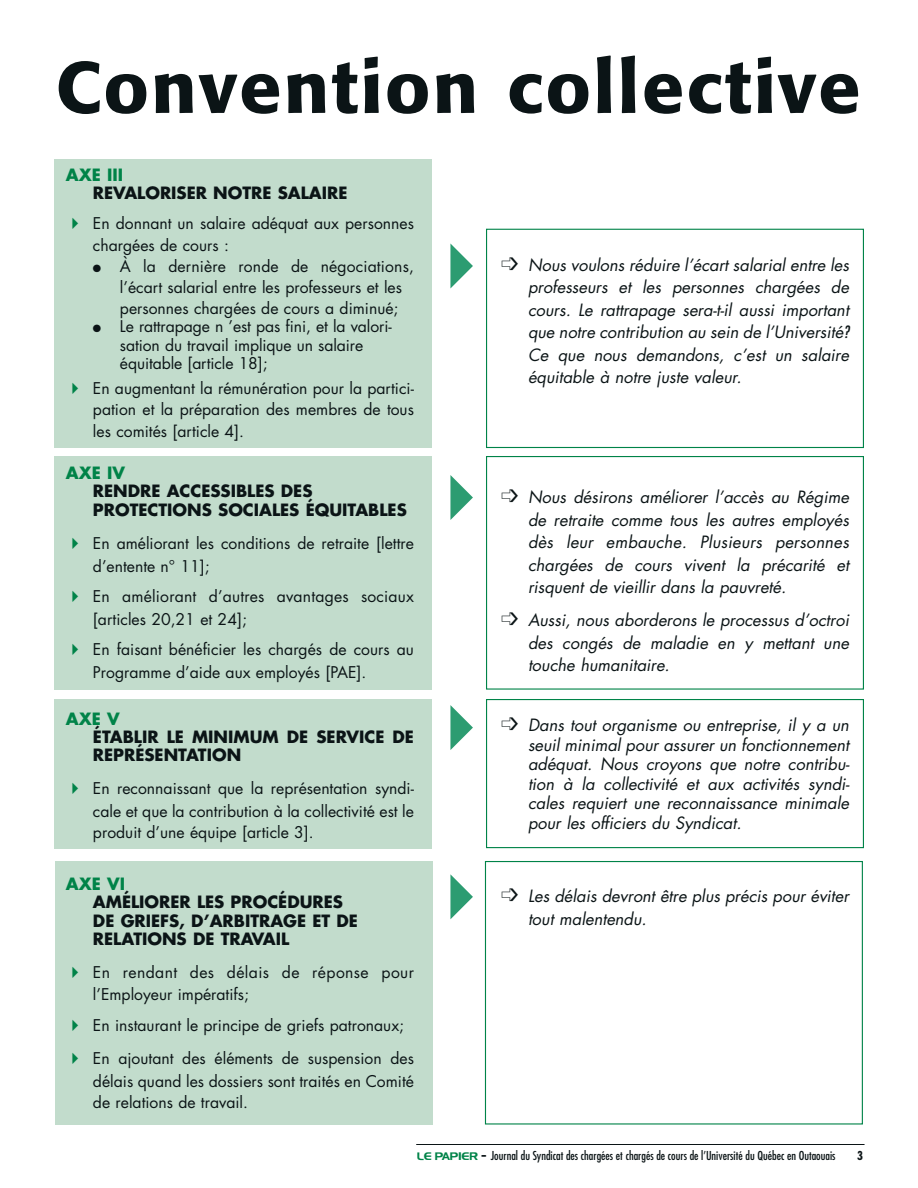
<style>
.page{position:relative;width:918px;height:1188px;background:#fff}
.page>*{position:absolute;margin:0;border:0;box-sizing:border-box;transform-origin:0 0}
.t1{font:500 72px "Formata";letter-spacing:.03em;color:#0b1416;scale:1.05 1}
.t2{font:italic 16.5px/22.5px "Futura";color:#0b1416;text-align:justify}
.t3{font:700 16.5px/18.3px "Futura";color:#0b1416}
.t4{font:700 16.5px "Futura";color:#008348}
.t5{font:15.75px/23.1px "Futura";color:#0b1416}
.t6{font:15.75px/22.5px "Futura";letter-spacing:.025em;color:#0b1416}
.t7{font:condensed 12px "Futura";color:#0b1416}
.t8{font:700 condensed 12px "Futura";color:#0b1416}
.s1{font-stretch:condensed}
.s2{font-family:"Simplix Display SSK";font-stretch:normal;font-size:10.5px;color:#008348}
.s3{font-family:"Simplix Display SSK";font-stretch:normal}
</style>
<div class="page">
<div style="left:55px;top:861px;width:378px;height:264px;background:#c2dccc"></div>
<div style="left:54px;top:699px;width:378px;height:149px;background:#c2dccc"></div>
<div style="left:54px;top:456px;width:378px;height:234px;background:#c2dccc"></div>
<div style="left:54px;top:159px;width:378px;height:289px;background:#c2dccc"></div>
<hr style="left:416px;top:1144px;width:449px;height:1px;background:#0b1416">
<svg style="left:486px;top:228px;width:378px;height:621px"></svg>
<div style="left:485px;top:861px;width:378px;height:264px;border:1px solid #008348"></div>
<h1 class="t1" style="left:56px;top:55px;width:768px">Convention collective</h1>
<p class="t4" style="left:66px;top:167px;width:59px">AXE III</p>
<p class="t3" style="left:93px;top:185px;width:256px">REVALORISER NOTRE SALAIRE</p>
<p class="t5" style="left:93px;top:214px;width:323px;line-height:21.6px">En donnant un salaire adéquat aux personnes chargées de cours :</p>
<p class="t5" style="left:120px;top:257px;width:296px;line-height:21px;text-indent:-27px">● À la dernière ronde de négociations, l’écart salarial entre les professeurs et les personnes chargées de cours a diminué;</p>
<p class="t5" style="left:120px;top:319px;width:273px;line-height:18.5px;text-indent:-27px">● Le rattrapage n ’est pas fini, et la valori&shy;sation du travail implique un salaire équitable [article 18];</p>
<p class="t5" style="left:93px;top:379px;width:323px;line-height:21.1px;text-align:justify">En augmentant la rémunération pour la partici&shy;pation et la préparation des membres de tous les comités [article 4].</p>
<p class="t4" style="left:66px;top:465px;width:61px">AXE IV</p>
<p class="t3" style="left:93px;top:484px;width:315px">RENDRE ACCESSIBLES DES<br>PROTECTIONS SOCIALES ÉQUITABLES</p>
<p class="t5" style="left:93px;top:533px;width:323px">En améliorant les conditions de retraite [lettre d’entente n° 11];</p>
<p class="t5" style="left:93px;top:586px;width:323px">En améliorant d’autres avantages sociaux [articles 20,21 et 24];</p>
<p class="t5" style="left:93px;top:639px;width:323px">En faisant bénéficier les chargés de cours au<br>Programme d’aide aux employés [PAE].</p>
<p class="t4" style="left:66px;top:711px;width:55px">AXE V</p>
<p class="t3" style="left:93px;top:729px;width:323px">ÉTABLIR LE MINIMUM DE SERVICE DE<br>REPRÉSENTATION</p>
<p class="t5" style="left:93px;top:779px;width:323px;line-height:21.9px;text-align:justify">En reconnaissant que la représentation syndi&shy;cale et que la contribution à la collectivité est le produit d’une équipe [article 3].</p>
<p class="t4" style="left:66px;top:876px;width:61px">AXE VI</p>
<p class="t3" style="left:93px;top:894px;width:267px">AMÉLIORER LES PROCÉDURES<br>DE GRIEFS, D’ARBITRAGE ET DE<br>RELATIONS DE TRAVAIL</p>
<p class="t6" style="left:93px;top:962px;width:322px">En rendant des délais de réponse pour l’Employeur impératifs;</p>
<p class="t5" style="left:93px;top:1010px;width:323px;line-height:32.8px">En instaurant le principe de griefs patronaux;<br>En ajoutant des éléments de suspension des</p>
<p class="t5" style="left:93px;top:1072px;width:323px;line-height:21.3px">délais quand les dossiers sont traités en Comité de relations de travail.</p>
<p class="t2" style="left:528px;top:255px;width:323px;text-indent:-27px">➩ Nous voulons réduire l’écart salarial entre les professeurs et les personnes chargées de cours. Le rattrapage sera-t-il aussi important que notre contribution au sein de l’Université<span class="s1">?<br></span>Ce que nous demandons, c’est un salaire équitable à notre juste valeur.</p>
<p class="t2" style="left:528px;top:487px;width:323px;text-indent:-27px">➩ Nous désirons améliorer l’accès au Régime de retraite comme tous les autres employés dès leur embauche. Plusieurs personnes chargées de cours vivent la précarité et risquent de vieillir dans la pauvreté.</p>
<p class="t2" style="left:528px;top:610px;width:323px;text-indent:-27px">➩ Aussi, nous aborderons le processus d’octroi des congés de maladie en y mettant une touche humanitaire.</p>
<p class="t2" style="left:528px;top:717px;width:323px;line-height:19.5px;text-indent:-27px">➩ Dans tout organisme ou entreprise, il y a un seuil minimal pour assurer un fonctionnement adéquat. Nous croyons que notre contribu&shy;tion à la collectivité et aux activités syndi&shy;cales requiert une reconnaissance minimale pour les officiers du Syndicat.</p>
<p class="t2" style="left:528px;top:886px;width:323px;text-indent:-27px">➩ Les délais devront être plus précis pour éviter tout malentendu.</p>
<p class="t7" style="left:417px;top:1150px;width:420px"><span class="s2">LE PAPIER</span> <span class="s3">-</span> Journal du Syndicat des chargées et chargés de cours de l’Université du Québec en Outaouais</p>
<p class="t8" style="left:857px;top:1150px;width:7px">3</p>
</div>
